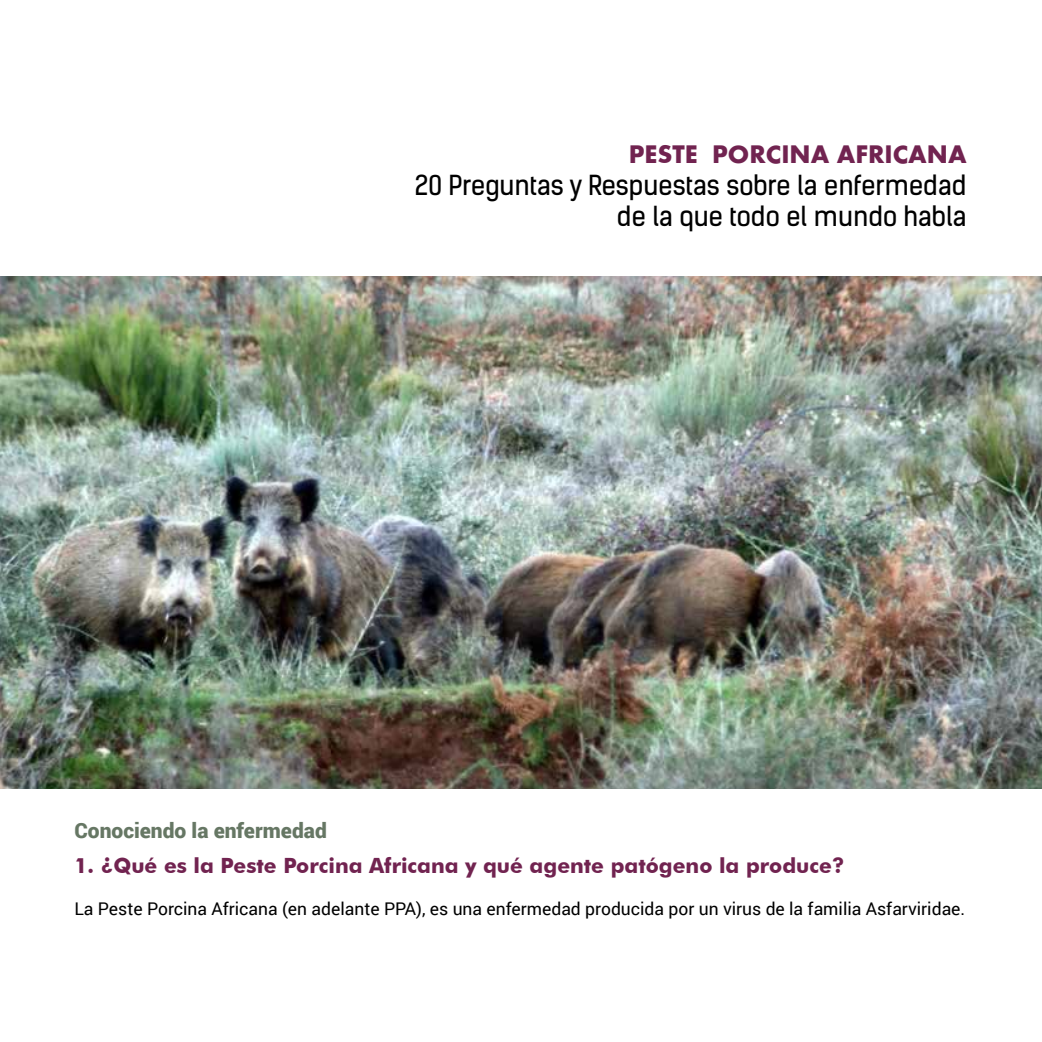
<style>
.page{position:relative;width:1042px;height:1042px;background:#fff}
.page>*{position:absolute;margin:0;border:0;box-sizing:border-box;transform-origin:0 0}
.t1{font:26.25px/31.5px "Kelson Sans";color:#000;text-align:right}
.t2{font:700 26.25px "Futura";color:#712350}
.t3{font:700 21px "Futura BT";color:#712350}
.t4{font:900 21px "Roboto";color:#667764}
.t5{font:17.5px "Roboto";color:#000}
</style>
<div class="page">
<img style="left:0;top:276px;width:1042px;height:513px">
<h1 class="t2" style="left:629px;top:143px;width:339px">PESTE PORCINA AFRICANA</h1>
<h1 class="t1" style="left:415px;top:169px;width:553px">20 Preguntas y Respuestas sobre la enfermedad de la que todo el mundo habla</h1>
<p class="t4" style="left:74px;top:816px;width:254px">Conociendo la enfermedad</p>
<p class="t3" style="left:74px;top:853px;width:772px">1. ¿Qué es la Peste Porcina Africana y qué agente patógeno la produce?</p>
<p class="t5" style="left:74px;top:896px;width:892px">La Peste Porcina Africana (en adelante PPA), es una enfermedad producida por un virus de la familia Asfarviridae.</p>
</div>
